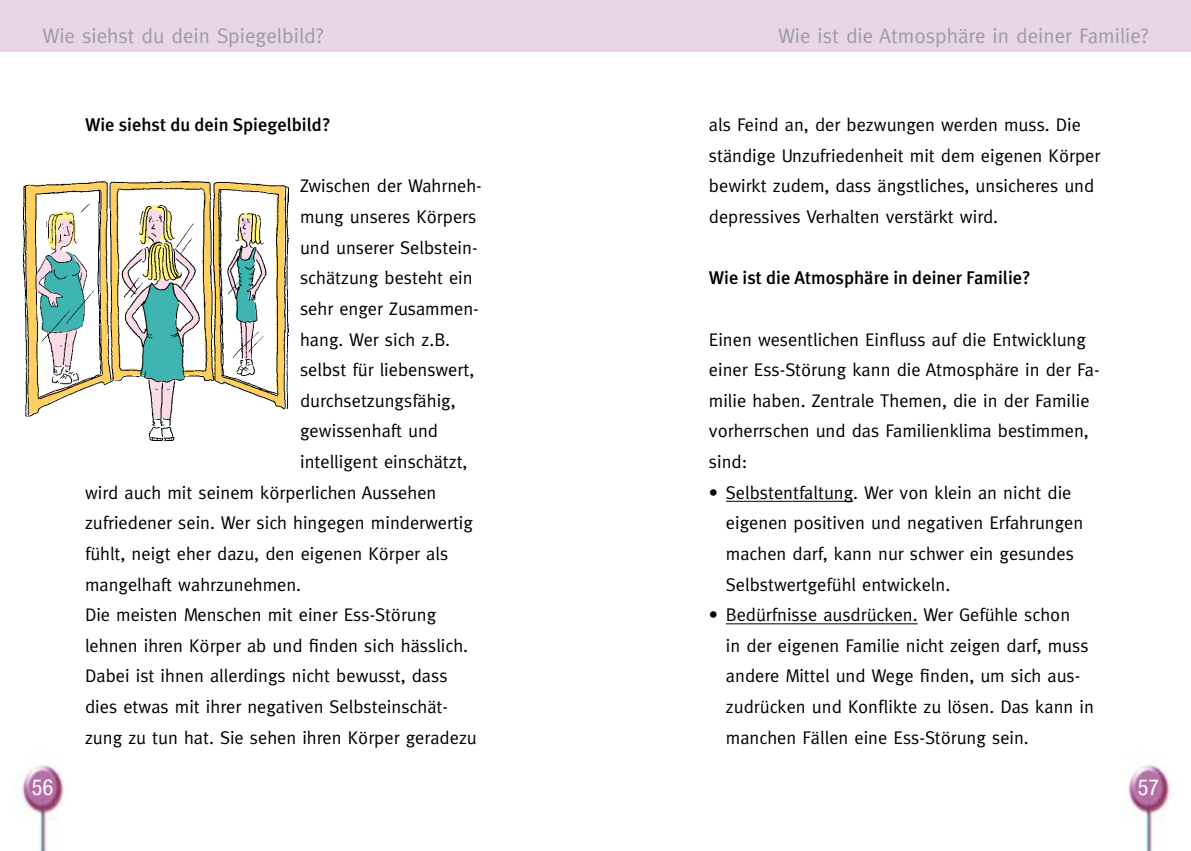
<style>
.page{position:relative;width:1191px;height:851px;background:#fff}
.page>*{position:absolute;margin:0;border:0;box-sizing:border-box;transform-origin:0 0}
.t1{font:condensed 22px "Helvetica Neue";color:#fff}
.t2{font:21px "Meta";color:#9c9d9f}
.t3{font:18.4px/30.6px "Meta";color:#000}
.t4{font:500 18.4px "Meta Plus";color:#000}
</style>
<div class="page">
<img style="left:21px;top:765px;width:43px;height:85px">
<div style="left:0;top:0;width:595px;height:51px;background:#e8d6e7"></div>
<img style="left:1127px;top:765px;width:43px;height:85px">
<div style="left:595px;top:0;width:596px;height:51px;background:#e8d6e7"></div>
<img style="left:23px;top:181px;width:265px;height:259px">
<hr style="left:726px;top:501px;width:127px;height:1px;background:#000">
<hr style="left:726px;top:623px;width:191px;height:1px;background:#000">
<p class="t2" style="left:43px;top:23px;width:282px">Wie siehst du dein Spiegelbild?</p>
<p class="t4" style="left:85px;top:114px;width:247px">Wie siehst du dein Spiegelbild?</p>
<p class="t3" style="left:300px;top:170px;width:183px">Zwischen der Wahrneh-</p>
<p class="t3" style="left:300px;top:201px;width:178px">mung unseres Körpers</p>
<p class="t3" style="left:300px;top:232px;width:179px">und unserer Selbstein-</p>
<p class="t3" style="left:300px;top:262px;width:174px">schätzung besteht ein</p>
<p class="t3" style="left:300px;top:293px;width:180px">sehr enger Zusammen-</p>
<p class="t3" style="left:300px;top:323px;width:151px">hang. Wer sich z.B.</p>
<p class="t3" style="left:300px;top:354px;width:176px">selbst für liebenswert,</p>
<p class="t3" style="left:300px;top:385px;width:157px">durchsetzungsfähig,</p>
<p class="t3" style="left:300px;top:415px;width:140px">gewissenhaft und</p>
<p class="t3" style="left:300px;top:446px;width:169px">intelligent einschätzt,</p>
<p class="t3" style="left:85px;top:476px;width:353px">wird auch mit seinem körperlichen Aussehen</p>
<p class="t3" style="left:85px;top:507px;width:389px">zufriedener sein. Wer sich hingegen minderwertig</p>
<p class="t3" style="left:85px;top:538px;width:365px">fühlt, neigt eher dazu, den eigenen Körper als</p>
<p class="t3" style="left:85px;top:568px;width:218px">mangelhaft wahrzunehmen.</p>
<p class="t3" style="left:85px;top:599px;width:353px">Die meisten Menschen mit einer Ess-Störung</p>
<p class="t3" style="left:85px;top:630px;width:384px">lehnen ihren Körper ab und finden sich hässlich.</p>
<p class="t3" style="left:85px;top:660px;width:364px">Dabei ist ihnen allerdings nicht bewusst, dass</p>
<p class="t3" style="left:85px;top:691px;width:364px">dies etwas mit ihrer negativen Selbsteinschät-</p>
<p class="t3" style="left:85px;top:721px;width:393px">zung zu tun hat. Sie sehen ihren Körper geradezu</p>
<p class="t2" style="left:778px;top:23px;width:372px">Wie ist die Atmosphäre in deiner Familie?</p>
<p class="t3" style="left:709px;top:109px;width:393px">als Feind an, der bezwungen werden muss. Die ständige Unzufriedenheit mit dem eigenen Körper bewirkt zudem, dass ängstliches, unsicheres und depressives Verhalten verstärkt wird.</p>
<p class="t4" style="left:709px;top:267px;width:323px">Wie ist die Atmosphäre in deiner Familie?</p>
<p class="t3" style="left:709px;top:323px;width:392px">Einen wesentlichen Einfluss auf die Entwicklung einer Ess-Störung kann die Atmosphäre in der Fa&shy;milie haben. Zentrale Themen, die in der Familie vorherrschen und das Familienklima bestimmen, sind:</p>
<p class="t3" style="left:726px;top:476px;width:359px;text-indent:-17px">• Selbstentfaltung. Wer von klein an nicht die eigenen positiven und negativen Erfahrungen machen darf, kann nur schwer ein gesundes Selbstwertgefühl entwickeln.</p>
<p class="t3" style="left:726px;top:599px;width:369px;text-indent:-17px">• Bedürfnisse ausdrücken. Wer Gefühle schon<br>in der eigenen Familie nicht zeigen darf, muss andere Mittel und Wege finden, um sich aus&shy;zudrücken und Konflikte zu lösen. Das kann in manchen Fällen eine Ess-Störung sein.</p>
<p class="t1" style="left:32px;top:774px;width:11px">56</p>
<p class="t1" style="left:1137px;top:774px;width:11px">57</p>
</div>
